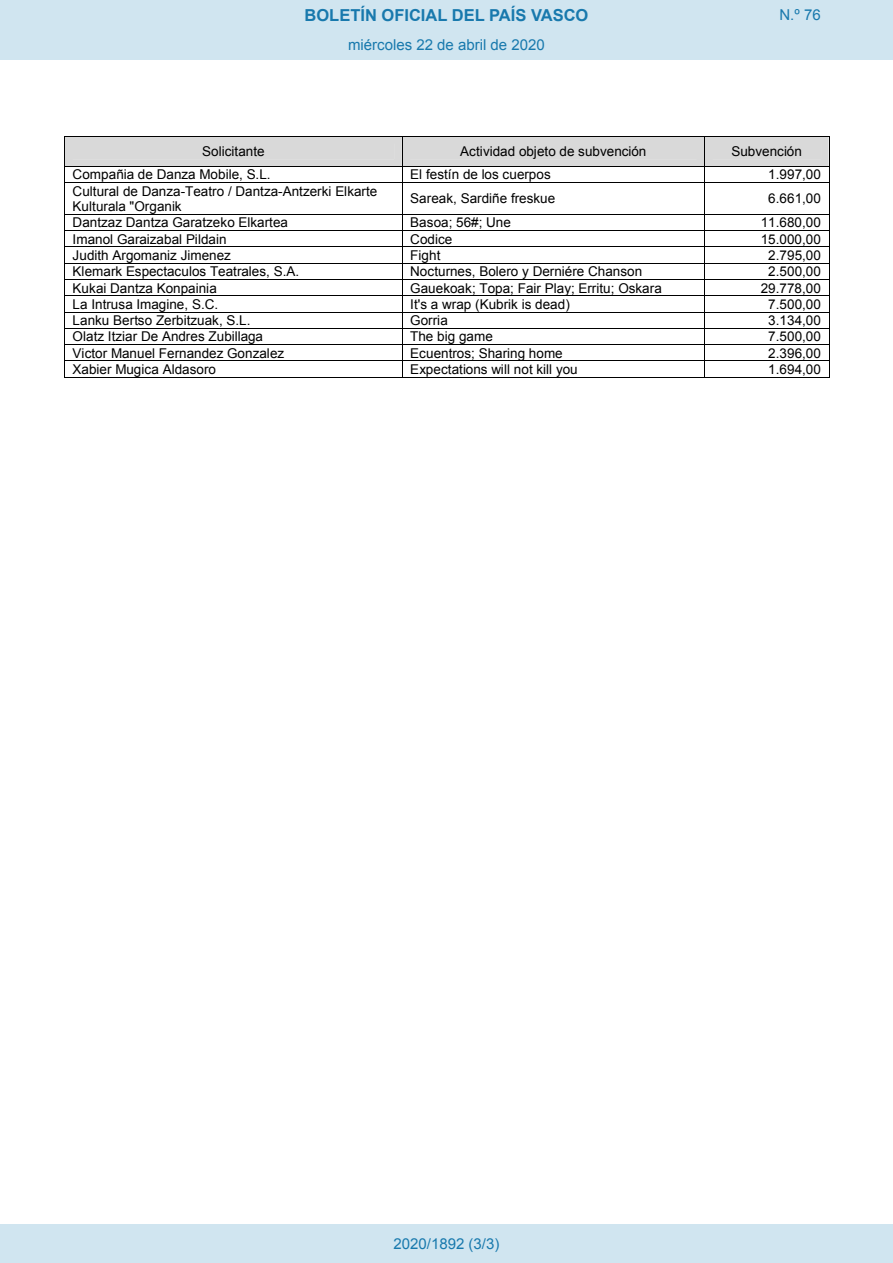
<style>
.page{position:relative;width:893px;height:1263px;background:#fff}
.page>*{position:absolute;margin:0;border:0;box-sizing:border-box;transform-origin:0 0}
.t1{font:700 16.5px "Arial";color:#1879ad}
.Paginacion_Centro{font:15px "Arial";color:#1879ad}
.t2{font:13.5px/15.5px "Arial";letter-spacing:.005em;color:#000}
</style>
<div class="page">
<svg style="left:64px;top:136px;width:766px;height:47px"></svg>
<hr style="left:64px;top:183px;width:1px;height:31px;background:#000">
<hr style="left:402px;top:183px;width:1px;height:31px;background:#000">
<hr style="left:704px;top:183px;width:1px;height:31px;background:#000">
<hr style="left:829px;top:183px;width:1px;height:31px;background:#000">
<hr style="left:65px;top:214px;width:337px;height:1px;background:#000">
<hr style="left:403px;top:214px;width:301px;height:1px;background:#000">
<hr style="left:705px;top:214px;width:124px;height:1px;background:#000">
<hr style="left:65px;top:230px;width:337px;height:1px;background:#000">
<hr style="left:403px;top:230px;width:301px;height:1px;background:#000">
<hr style="left:705px;top:230px;width:124px;height:1px;background:#000">
<hr style="left:65px;top:247px;width:337px;height:1px;background:#000">
<hr style="left:403px;top:247px;width:301px;height:1px;background:#000">
<hr style="left:705px;top:247px;width:124px;height:1px;background:#000">
<hr style="left:65px;top:263px;width:337px;height:1px;background:#000">
<hr style="left:403px;top:263px;width:301px;height:1px;background:#000">
<hr style="left:705px;top:263px;width:124px;height:1px;background:#000">
<hr style="left:65px;top:279px;width:337px;height:1px;background:#000">
<hr style="left:403px;top:279px;width:301px;height:1px;background:#000">
<hr style="left:705px;top:279px;width:124px;height:1px;background:#000">
<hr style="left:65px;top:295px;width:337px;height:1px;background:#000">
<hr style="left:403px;top:295px;width:301px;height:1px;background:#000">
<hr style="left:705px;top:295px;width:124px;height:1px;background:#000">
<hr style="left:65px;top:312px;width:337px;height:1px;background:#000">
<hr style="left:403px;top:312px;width:301px;height:1px;background:#000">
<hr style="left:705px;top:312px;width:124px;height:1px;background:#000">
<hr style="left:65px;top:328px;width:337px;height:1px;background:#000">
<hr style="left:403px;top:328px;width:301px;height:1px;background:#000">
<hr style="left:705px;top:328px;width:124px;height:1px;background:#000">
<hr style="left:65px;top:344px;width:337px;height:1px;background:#000">
<hr style="left:403px;top:344px;width:301px;height:1px;background:#000">
<hr style="left:705px;top:344px;width:124px;height:1px;background:#000">
<hr style="left:65px;top:360px;width:337px;height:1px;background:#000">
<hr style="left:403px;top:360px;width:301px;height:1px;background:#000">
<hr style="left:705px;top:360px;width:124px;height:1px;background:#000">
<svg style="left:64px;top:214px;width:1px;height:164px"></svg>
<hr style="left:65px;top:377px;width:337px;height:1px;background:#000">
<svg style="left:402px;top:214px;width:1px;height:164px"></svg>
<hr style="left:403px;top:377px;width:301px;height:1px;background:#000">
<svg style="left:704px;top:214px;width:1px;height:164px"></svg>
<hr style="left:705px;top:377px;width:124px;height:1px;background:#000">
<svg style="left:829px;top:214px;width:1px;height:164px"></svg>
<div style="left:0;top:0;width:893px;height:60px;background:#d0e5f0"></div>
<div style="left:0;top:1225px;width:893px;height:38px;background:#d0e5f0"></div>
<p class="t1" style="left:305px;top:4px;width:285px">BOLETÍN OFICIAL DEL PAÍS VASCO</p>
<p class="Paginacion_Centro" style="left:779px;top:5px;width:43px">N.º 76</p>
<p class="Paginacion_Centro" style="left:348px;top:35px;width:198px">miércoles 22 de abril de 2020</p>
<p class="t2" style="left:202px;top:144px;width:64px">Solicitante</p>
<p class="t2" style="left:460px;top:144px;width:188px">Actividad objeto de subvención</p>
<p class="t2" style="left:731px;top:144px;width:72px">Subvención</p>
<p class="t2" style="left:73px;top:167px;width:200px">Compañia de Danza Mobile, S.L.</p>
<p class="t2" style="left:410px;top:167px;width:142px">El festín de los cuerpos</p>
<p class="t2" style="left:768px;top:167px;width:54px">1.997,00</p>
<p class="t2" style="left:73px;top:183px;width:306px">Cultural de Danza-Teatro / Dantza-Antzerki Elkarte<br>Kulturala "Organik</p>
<p class="t2" style="left:410px;top:191px;width:146px">Sareak, Sardiñe freskue</p>
<p class="t2" style="left:768px;top:191px;width:54px">6.661,00</p>
<p class="t2" style="left:73px;top:215px;width:217px">Dantzaz Dantza Garatzeko Elkartea</p>
<p class="t2" style="left:410px;top:215px;width:102px">Basoa; 56#; Une</p>
<p class="t2" style="left:761px;top:215px;width:62px">11.680,00</p>
<p class="t2" style="left:73px;top:231px;width:155px">Imanol Garaizabal Pildain</p>
<p class="t2" style="left:410px;top:231px;width:44px">Codice</p>
<p class="t2" style="left:761px;top:231px;width:62px">15.000,00</p>
<p class="t2" style="left:73px;top:248px;width:160px">Judith Argomaniz Jimenez</p>
<p class="t2" style="left:410px;top:248px;width:32px">Fight</p>
<p class="t2" style="left:768px;top:248px;width:54px">2.795,00</p>
<p class="t2" style="left:73px;top:264px;width:228px">Klemark Espectaculos Teatrales, S.A.</p>
<p class="t2" style="left:410px;top:264px;width:233px">Nocturnes, Bolero y Derniére Chanson</p>
<p class="t2" style="left:768px;top:264px;width:54px">2.500,00</p>
<p class="t2" style="left:73px;top:280px;width:146px">Kukai Dantza Konpainia</p>
<p class="t2" style="left:410px;top:280px;width:253px">Gauekoak; Topa; Fair Play; Erritu; Oskara</p>
<p class="t2" style="left:761px;top:280px;width:62px">29.778,00</p>
<p class="t2" style="left:73px;top:296px;width:147px">La Intrusa Imagine, S.C.</p>
<p class="t2" style="left:410px;top:296px;width:161px">It's a wrap (Kubrik is dead)</p>
<p class="t2" style="left:768px;top:296px;width:54px">7.500,00</p>
<p class="t2" style="left:73px;top:313px;width:179px">Lanku Bertso Zerbitzuak, S.L.</p>
<p class="t2" style="left:410px;top:313px;width:39px">Gorria</p>
<p class="t2" style="left:768px;top:313px;width:54px">3.134,00</p>
<p class="t2" style="left:73px;top:329px;width:192px">Olatz Itziar De Andres Zubillaga</p>
<p class="t2" style="left:410px;top:329px;width:84px">The big game</p>
<p class="t2" style="left:768px;top:329px;width:54px">7.500,00</p>
<p class="t2" style="left:73px;top:345px;width:213px">Victor Manuel Fernandez Gonzalez</p>
<p class="t2" style="left:410px;top:345px;width:154px">Ecuentros; Sharing home</p>
<p class="t2" style="left:768px;top:345px;width:54px">2.396,00</p>
<p class="t2" style="left:73px;top:361px;width:145px">Xabier Mugica Aldasoro</p>
<p class="t2" style="left:410px;top:361px;width:169px">Expectations will not kill you</p>
<p class="t2" style="left:768px;top:361px;width:54px">1.694,00</p>
<p class="Paginacion_Centro" style="left:393px;top:1234px;width:107px">2020/1892 (3/3)</p>
</div>
